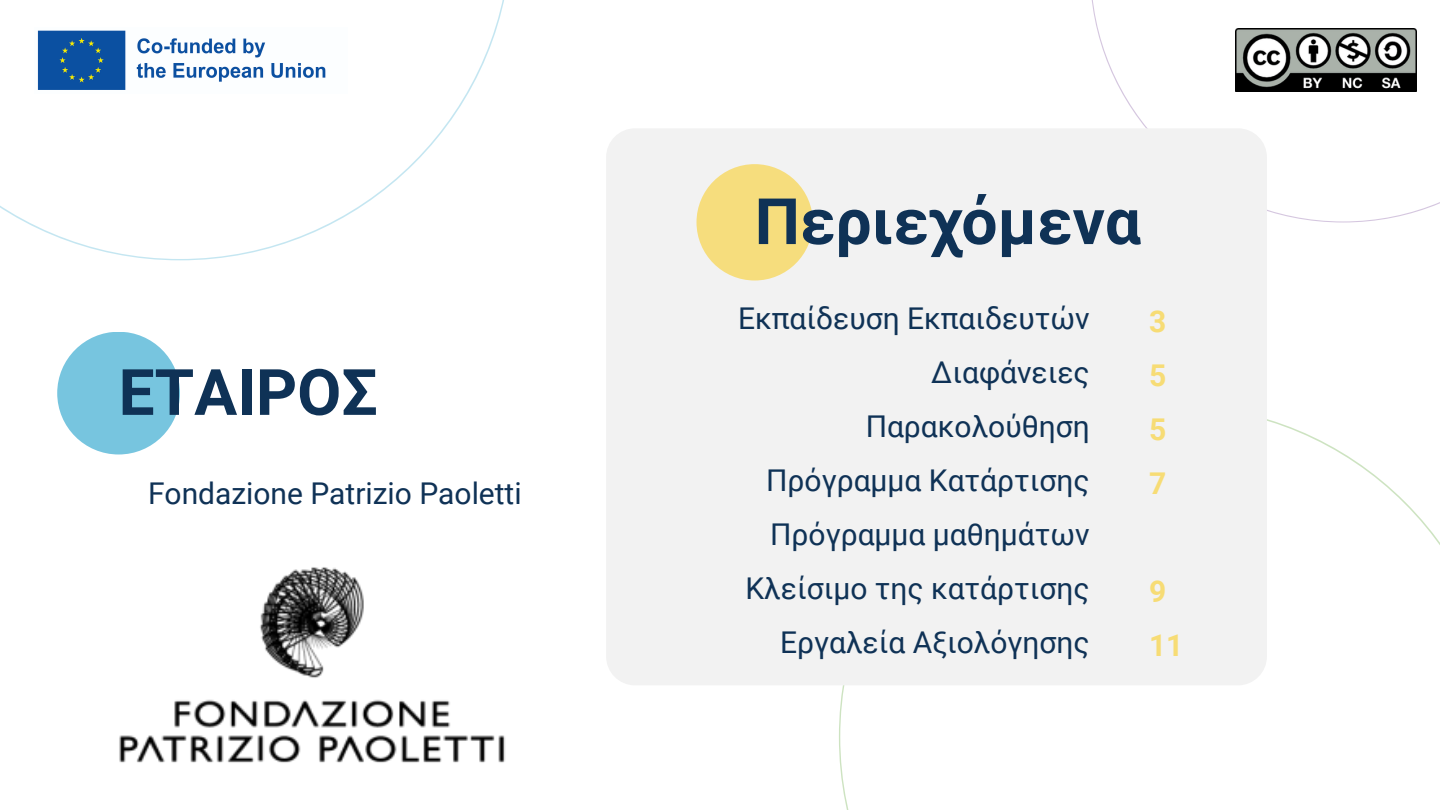
<style>
.page{position:relative;width:1440px;height:810px;background:#fff}
.page>*{position:absolute;margin:0;border:0;box-sizing:border-box;transform-origin:0 0}
.t1{font:700 64px "Roboto";color:#0f3256}
.t2{font:30px "Roboto";color:#0f3256}
.t3{font:700 30px "Roboto";color:#f7dc75}
</style>
<div class="page">
<svg style="left:1091px;top:0;width:349px;height:223px"></svg>
<svg style="left:0;top:0;width:504px;height:260px"></svg>
<div style="left:57px;top:332px;width:123px;height:123px;background:#77c5df;border-radius:50%"></div>
<div style="left:606px;top:128px;width:661px;height:557px;background:#f2f2f2;border-radius:29px"></div>
<img style="left:1236px;top:29px;width:181px;height:63px">
<img style="left:34px;top:28px;width:314px;height:66px">
<div style="left:696px;top:164px;width:117px;height:117px;background:#f6dd7d;border-radius:50%"></div>
<img style="left:119px;top:567px;width:386px;height:196px">
<p class="t1" style="left:119px;top:356px;width:260px">ΕΤΑΙΡΟΣ</p>
<p class="t2" style="left:148px;top:477px;width:375px">Fondazione Patrizio Paoletti</p>
<p class="t1" style="left:755px;top:185px;width:388px">Περιεχόμενα</p>
<p class="t2" style="left:738px;top:301px;width:353px">Εκπαίδευση Εκπαιδευτών</p>
<p class="t2" style="left:931px;top:355px;width:160px">Διαφάνειες</p>
<p class="t2" style="left:866px;top:409px;width:226px">Παρακολούθηση</p>
<p class="t2" style="left:766px;top:463px;width:325px">Πρόγραμμα Κατάρτισης</p>
<p class="t2" style="left:770px;top:517px;width:321px">Πρόγραμμα μαθημάτων</p>
<p class="t2" style="left:745px;top:571px;width:346px">Κλείσιμο της κατάρτισης</p>
<p class="t2" style="left:780px;top:625px;width:311px">Εργαλεία Αξιολόγησης</p>
<p class="t3" style="left:1149px;top:304px;width:19px">3</p>
<p class="t3" style="left:1149px;top:358px;width:19px">5</p>
<p class="t3" style="left:1149px;top:412px;width:19px">5</p>
<p class="t3" style="left:1149px;top:466px;width:19px">7</p>
<p class="t3" style="left:1149px;top:574px;width:19px">9</p>
<p class="t3" style="left:1149px;top:628px;width:36px">11</p>
</div>
